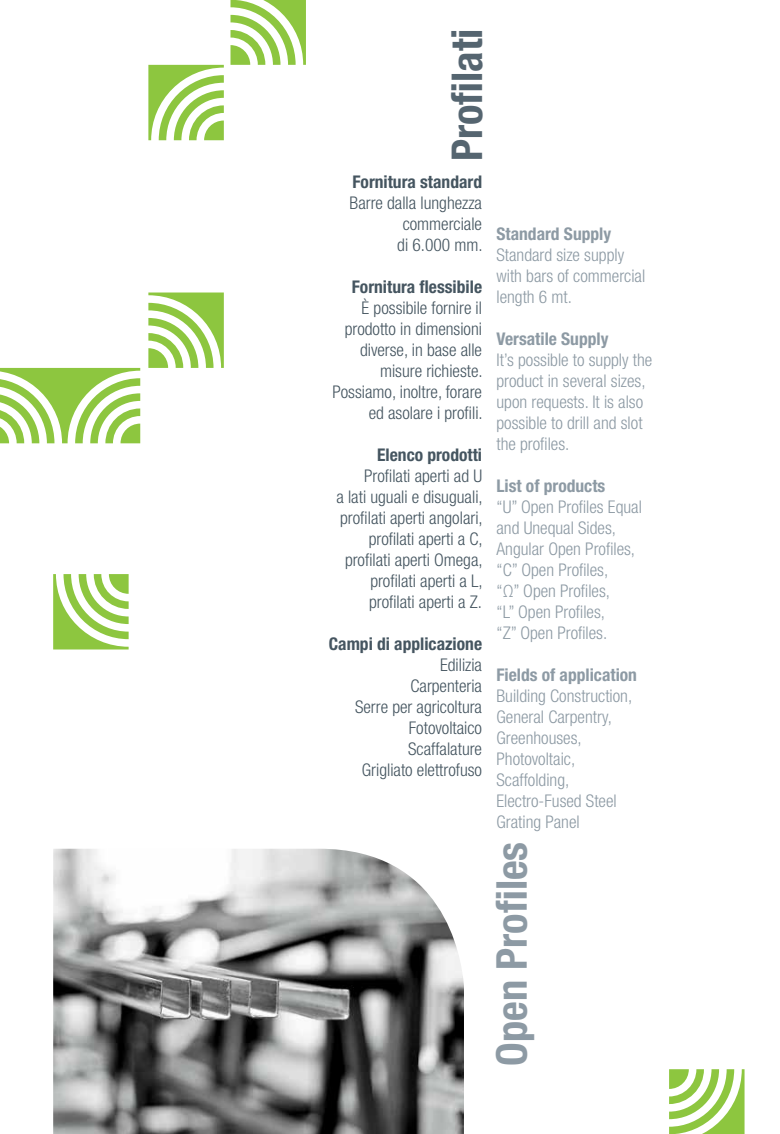
<style>
.page{position:relative;width:780px;height:1134px;background:#fff}
.page>*{position:absolute;margin:0;border:0;box-sizing:border-box;transform-origin:0 0}
.t1{font:700 condensed 42.5px "Helvetica Neue LT Std";color:#8d9aa4}
.t2{font:700 condensed 42.5px "Helvetica Neue LT Std";color:#556570}
.t3{font:300 condensed 17.5px/21px "Helvetica Neue LT Std";color:#455560;text-align:right}
.t4{font:300 condensed 17.5px/21px "Helvetica Neue LT Std";color:#8d9aa4}
.t5{font:700 condensed 17.5px "Helvetica Neue LT Std";color:#455560}
.t6{font:700 condensed 17.5px "Helvetica Neue LT Std";color:#8d9aa4}
</style>
<div class="page">
<svg style="left:669px;top:1069px;width:75px;height:65px"></svg>
<img style="left:53px;top:849px;width:411px;height:285px">
<svg style="left:230px;top:0;width:76px;height:65px"></svg>
<svg style="left:148px;top:65px;width:76px;height:75px"></svg>
<svg style="left:148px;top:292px;width:76px;height:76px"></svg>
<svg style="left:0;top:368px;width:140px;height:75px"></svg>
<svg style="left:53px;top:574px;width:76px;height:75px"></svg>
<h1 class="t2" style="left:441px;top:161px;width:134px;rotate:-90deg">Profilati</h1>
<p class="t5" style="left:352px;top:171px;width:131px">Fornitura standard</p>
<p class="t3" style="left:349px;top:192px;width:135px">Barre dalla lunghezza commerciale<br>di 6.000 mm.</p>
<p class="t5" style="left:352px;top:276px;width:132px">Fornitura flessibile</p>
<p class="t3" style="left:332px;top:297px;width:152px">È possibile fornire il prodotto in dimensioni diverse, in base alle misure richieste.<br>Possiamo, inoltre, forare ed asolare i profili.</p>
<p class="t5" style="left:377px;top:444px;width:106px">Elenco prodotti</p>
<p class="t3" style="left:336px;top:465px;width:148px">Profilati aperti ad U<br>a lati uguali e disuguali, profilati aperti angolari, profilati aperti a C, profilati aperti Omega, profilati aperti a L, profilati aperti a Z.</p>
<p class="t5" style="left:329px;top:633px;width:155px">Campi di applicazione</p>
<p class="t3" style="left:355px;top:654px;width:128px">Edilizia<br>Carpenteria<br>Serre per agricoltura<br>Fotovoltaico<br>Scaffalature<br>Grigliato elettrofuso</p>
<p class="t6" style="left:496px;top:223px;width:116px">Standard Supply</p>
<p class="t4" style="left:496px;top:244px;width:150px">Standard size supply with bars of commercial length 6 mt.</p>
<p class="t6" style="left:496px;top:328px;width:113px">Versatile Supply</p>
<p class="t4" style="left:496px;top:349px;width:157px">It’s possible to supply the product in several sizes, upon requests. It is also possible to drill and slot the profiles.</p>
<p class="t6" style="left:496px;top:475px;width:110px">List of products</p>
<p class="t4" style="left:496px;top:496px;width:147px">“U” Open Profiles Equal and Unequal Sides,<br>Angular Open Profiles, “C” Open Profiles,<br>“Ω” Open Profiles,<br>“L” Open Profiles,<br>“Z” Open Profiles.</p>
<p class="t6" style="left:496px;top:664px;width:142px">Fields of application</p>
<p class="t4" style="left:496px;top:685px;width:137px">Building Construction,<br>General Carpentry,<br>Greenhouses,<br>Photovoltaic,<br>Scaffolding,<br>Electro-Fused Steel<br>Grating Panel</p>
<h1 class="t1" style="left:486px;top:1066px;width:226px;rotate:-90deg">Open Profiles</h1>
</div>
